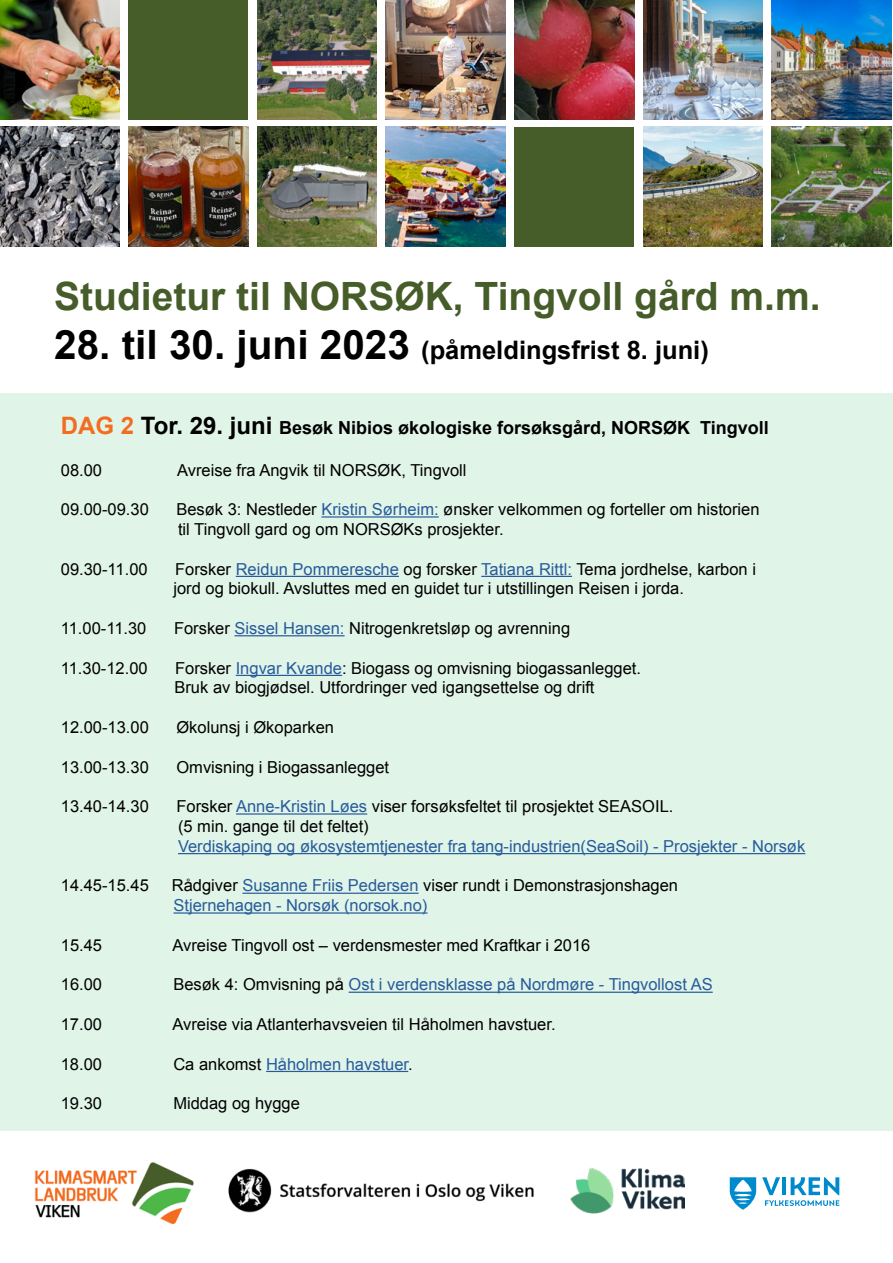
<style>
.page{position:relative;width:893px;height:1263px;background:#fff}
.page>*{position:absolute;margin:0;border:0;box-sizing:border-box;transform-origin:0 0}
.t1{font:700 39px "Arial";color:#465d2a}
.t2{font:700 25.5px "Arial";color:#000}
.t3{font:700 18px "Arial";color:#000}
.t4{font:16.5px/19.8px "Arial";color:#000}
.t5{font:16.5px/19.8px "Arial";color:#275b9b}
.s1{font-size:40.5px}
.s2{font-size:24px;color:#f36d21}
.s3{font-size:24px}
.s4{color:#275b9b}
.s5{color:#000}
</style>
<div class="page">
<div style="left:0;top:393px;width:893px;height:737px;background:#e1f4e8"></div>
<hr style="left:321px;top:516px;width:118px;height:2px;background:#275b9b">
<hr style="left:236px;top:576px;width:163px;height:1px;background:#275b9b">
<hr style="left:481px;top:576px;width:91px;height:1px;background:#275b9b">
<hr style="left:235px;top:635px;width:110px;height:1px;background:#275b9b">
<hr style="left:236px;top:675px;width:106px;height:1px;background:#275b9b">
<hr style="left:236px;top:813px;width:131px;height:2px;background:#275b9b">
<hr style="left:178px;top:853px;width:627px;height:1px;background:#275b9b">
<hr style="left:242px;top:893px;width:177px;height:1px;background:#275b9b">
<hr style="left:173px;top:912px;width:254px;height:2px;background:#275b9b">
<hr style="left:349px;top:992px;width:364px;height:1px;background:#275b9b">
<hr style="left:266px;top:1071px;width:142px;height:1px;background:#275b9b">
<img style="left:228px;top:1169px;width:306px;height:44px">
<img style="left:34px;top:1162px;width:160px;height:63px">
<svg style="left:730px;top:1177px;width:26px;height:33px"></svg>
<svg style="left:762px;top:1177px;width:77px;height:29px"></svg>
<img style="left:570px;top:1168px;width:114px;height:46px">
<img style="left:0;top:127px;width:120px;height:120px">
<img style="left:129px;top:127px;width:119px;height:120px">
<img style="left:643px;top:127px;width:120px;height:120px">
<div style="left:129px;top:0;width:119px;height:120px;background:#465d2a"></div>
<div style="left:514px;top:127px;width:120px;height:120px;background:#465d2a"></div>
<img style="left:257px;top:127px;width:120px;height:120px">
<img style="left:772px;top:127px;width:119px;height:120px">
<img style="left:0;top:0;width:120px;height:120px">
<img style="left:385px;top:127px;width:120px;height:120px">
<img style="left:257px;top:0;width:120px;height:120px">
<img style="left:386px;top:0;width:119px;height:120px">
<img style="left:643px;top:0;width:120px;height:120px">
<img style="left:514px;top:0;width:120px;height:120px">
<img style="left:772px;top:0;width:119px;height:120px">
<h1 class="t1" style="left:54px;top:271px;width:768px">Studietur til NORSØK, Tingvoll gård m.m.</h1>
<h2 class="t2" style="left:54px;top:333px;width:656px"><span class="s1">28. til 30. juni 2023</span> (påmeldingsfrist 8. juni)</h2>
<p class="t3" style="left:61px;top:416px;width:710px"><span class="s2">DAG 2</span> <span class="s3">Tor. 29. juni</span> Besøk Nibios økologiske forsøksgård, NORSØK Tingvoll</p>
<p class="t4" style="left:61px;top:460px;width:43px">08.00</p>
<p class="t4" style="left:177px;top:460px;width:291px">Avreise fra Angvik til NORSØK, Tingvoll</p>
<p class="t4" style="left:61px;top:500px;width:90px">09.00-09.30</p>
<p class="t4" style="left:176px;top:500px;width:585px">Besøk 3: Nestleder <span class="s4">Kristin Sørheim:</span> ønsker velkommen og forteller om historien til Tingvoll gard og om NORSØKs prosjekter.</p>
<p class="t4" style="left:61px;top:559px;width:88px">09.30-11.00</p>
<p class="t4" style="left:173px;top:559px;width:584px">Forsker <span class="s4">Reidun Pommeresche</span> og forsker <span class="s4">Tatiana Rittl:</span> Tema jordhelse, karbon i jord og biokull. Avsluttes med en guidet tur i utstillingen Reisen i jorda.</p>
<p class="t4" style="left:61px;top:618px;width:87px">11.00-11.30</p>
<p class="t4" style="left:174px;top:618px;width:398px">Forsker <span class="s4">Sissel Hansen:</span> Nitrogenkretsløp og avrenning</p>
<p class="t4" style="left:61px;top:658px;width:88px">11.30-12.00</p>
<p class="t4" style="left:174px;top:658px;width:468px">Forsker <span class="s4">Ingvar Kvande</span>: Biogass og omvisning biogassanlegget.<br>Bruk av biogjødsel. Utfordringer ved igangsettelse og drift</p>
<p class="t4" style="left:61px;top:717px;width:90px">12.00-13.00</p>
<p class="t4" style="left:176px;top:717px;width:159px">Økolunsj i Økoparken</p>
<p class="t4" style="left:61px;top:757px;width:90px">13.00-13.30</p>
<p class="t4" style="left:176px;top:757px;width:214px">Omvisning i Biogassanlegget</p>
<p class="t4" style="left:61px;top:797px;width:90px">13.40-14.30</p>
<p class="t4" style="left:176px;top:797px;width:499px">Forsker <span class="s4">Anne-Kristin Løes</span> viser forsøksfeltet til prosjektet SEASOIL. (5 min. gange til det feltet)</p>
<p class="t5" style="left:178px;top:836px;width:629px">Verdiskaping og økosystemtjenester fra tang-industrien(SeaSoil) - Prosjekter - Norsøk</p>
<p class="t4" style="left:61px;top:876px;width:90px">14.45-15.45</p>
<p class="t5" style="left:172px;top:876px;width:508px"><span class="s5">Rådgiver</span> Susanne Friis Pedersen <span class="s5">viser rundt i Demonstrasjonshagen<br></span>Stjernehagen - Norsøk (norsok.no)</p>
<p class="t4" style="left:61px;top:935px;width:43px">15.45</p>
<p class="t4" style="left:173px;top:935px;width:419px">Avreise Tingvoll ost – verdensmester med Kraftkar i 2016</p>
<p class="t4" style="left:61px;top:975px;width:43px">16.00</p>
<p class="t5" style="left:173px;top:975px;width:541px"><span class="s5">Besøk 4: Omvisning på</span> Ost i verdensklasse på Nordmøre - Tingvollost AS</p>
<p class="t4" style="left:61px;top:1014px;width:43px">17.00</p>
<p class="t4" style="left:172px;top:1014px;width:385px">Avreise via Atlanterhavsveien til Håholmen havstuer.</p>
<p class="t4" style="left:61px;top:1054px;width:43px">18.00</p>
<p class="t5" style="left:173px;top:1054px;width:241px"><span class="s5">Ca ankomst</span> Håholmen havstuer<span class="s5">.</span></p>
<p class="t4" style="left:61px;top:1094px;width:43px">19.30</p>
<p class="t4" style="left:173px;top:1094px;width:128px">Middag og hygge</p>
</div>
